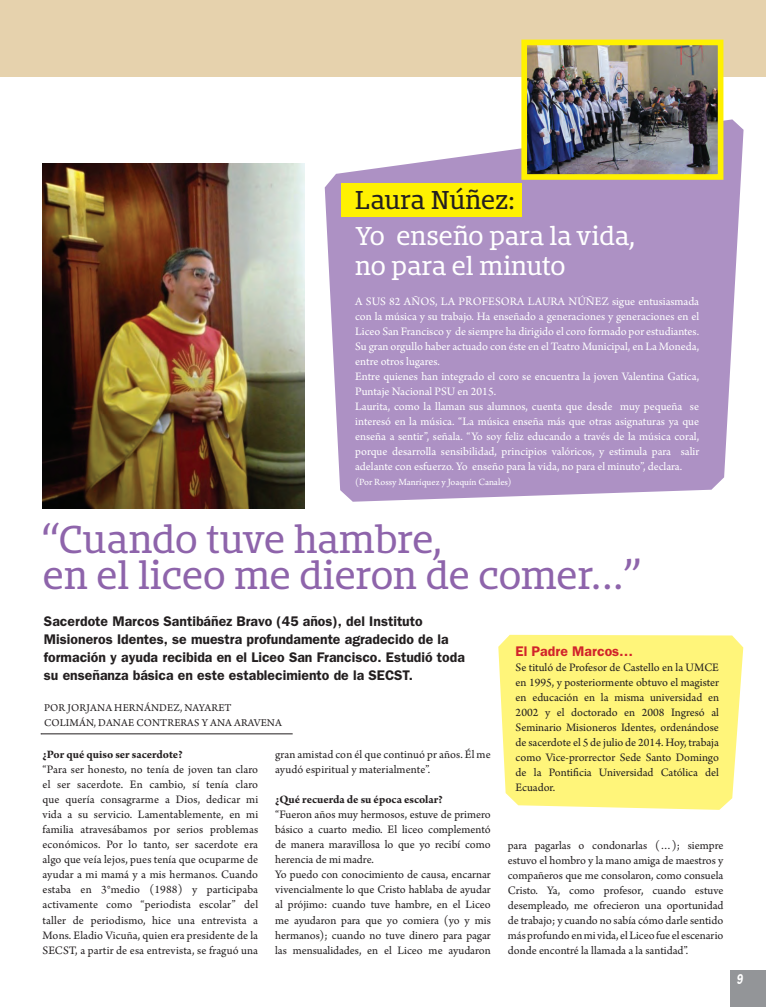
<style>
.page{position:relative;width:766px;height:1007px;background:#fff}
.page>*{position:absolute;margin:0;border:0;box-sizing:border-box;transform-origin:0 0}
.t1{font:36px "Bommer Slab";letter-spacing:-.005em;color:#8e64ab}
.t2{font:24px "Bommer Slab";letter-spacing:-.005em;color:#fff}
.t3{font:24px "Bommer Slab";letter-spacing:-.005em;color:#231f20}
.t4{font:600 14px/18px "Franklin Gothic";color:#231f20}
.t5{font:600 14px "Franklin Gothic";color:#d1232a}
.t6{font:12px/15px "Arno Pro";color:#231f20;text-align:justify}
.t7{font:12px/15px "Arno Pro";letter-spacing:-.005em;color:#fff;text-align:justify}
.t8{font:700 12px "Arno Pro";letter-spacing:-.005em;color:#231f20}
.t9{font:11px/15px "Arno Pro";letter-spacing:.01em;color:#231f20}
.t10{font:10px "Arno Pro";color:#fff}
</style>
<div class="page">
<div style="left:730px;top:969px;width:35px;height:37px;background:#939598"></div>
<img style="left:43px;top:163px;width:262px;height:345px">
<div style="left:0;top:0;width:765px;height:77px;background:#e6d2ad"></div>
<svg style="left:324px;top:119px;width:419px;height:382px;background:#b79ecb"></svg>
<div style="left:340px;top:183px;width:181px;height:34px;background:#fff101"></div>
<div style="left:498px;top:634px;width:245px;height:175px;background:#fff57a"></div>
<img style="left:528px;top:47px;width:188px;height:126px">
<div style="left:521px;top:40px;width:202px;height:140px;border:6px solid #fff101"></div>
<hr style="left:41px;top:733px;width:251px;height:1px;background:#231f20">
<p class="t3" style="left:355px;top:183px;width:161px">Laura Núñez:</p>
<p class="t2" style="left:355px;top:218px;width:281px">Yo enseño para la vida,</p>
<p class="t2" style="left:355px;top:248px;width:212px">no para el minuto</p>
<p class="t7" style="left:355px;top:294px;width:345px">A SUS 82 AÑOS, LA PROFESORA LAURA NÚÑEZ sigue entusiasmada con la música y su trabajo. Ha enseñado a generaciones y generaciones en el Liceo San Francisco y de siempre ha dirigido el coro formado por estudiantes.<br>Su gran orgullo haber actuado con éste en el Teatro Municipal, en La Moneda, entre otros lugares.</p>
<p class="t7" style="left:355px;top:369px;width:345px">Entre quienes han integrado el coro se encuentra la joven Valentina Gatica,<br>Puntaje Nacional PSU en 2015.</p>
<p class="t7" style="left:355px;top:399px;width:345px">Laurita, como la llaman sus alumnos, cuenta que desde muy pequeña se interesó en la música. “La música enseña más que otras asignaturas ya que enseña a sentir”, señala. “Yo soy feliz educando a través de la música coral, porque desarrolla sensibilidad, principios valóricos, y estimula para salir adelante con esfuerzo. Yo enseño para la vida, no para el minuto”, declara.</p>
<p class="t10" style="left:355px;top:476px;width:158px">(Por Rossy Manríquez y Joaquín Canales)</p>
<p class="t1" style="left:43px;top:513px;width:400px">“Cuando tuve hambre,</p>
<p class="t1" style="left:43px;top:549px;width:599px">en el liceo me dieron de comer…”</p>
<p class="t4" style="left:44px;top:612px;width:422px">Sacerdote Marcos Santibáñez Bravo (45 años), del Instituto Misioneros Identes, se muestra profundamente agradecido de la formación y ayuda recibida en el Liceo San Francisco. Estudió toda su enseñanza básica en este establecimiento de la SECST.</p>
<p class="t9" style="left:44px;top:700px;width:239px">POR JORJANA HERNÁNDEZ, NAYARET<br>COLIMÁN, DANAE CONTRERAS Y ANA ARAVENA</p>
<p class="t8" style="left:43px;top:747px;width:142px">¿Por qué quiso ser sacerdote?</p>
<p class="t6" style="left:43px;top:762px;width:217px">“Para ser honesto, no tenía de joven tan claro el ser sacerdote. En cambio, sí tenía claro que quería consagrarme a Dios, dedicar mi vida a su servicio. Lamentablemente, en mi familia atravesábamos por serios problemas económicos. Por lo tanto, ser sacerdote era algo que veía lejos, pues tenía que ocuparme de ayudar a mi mamá y a mis hermanos. Cuando estaba en 3°medio (1988) y participaba activamente como “periodista escolar” del taller de periodismo, hice una entrevista a Mons. Eladio Vicuña, quien era presidente de la SECST, a partir de esa entrevista, se fraguó una</p>
<p class="t6" style="left:275px;top:747px;width:217px">gran amistad con él que continuó pr años. Él me ayudó espiritual y materialmente”.</p>
<p class="t8" style="left:275px;top:792px;width:169px">¿Qué recuerda de su época escolar?</p>
<p class="t6" style="left:275px;top:807px;width:217px">“Fueron años muy hermosos, estuve de primero básico a cuarto medio. El liceo complementó de manera maravillosa lo que yo recibí como herencia de mi madre.</p>
<p class="t6" style="left:275px;top:867px;width:217px">Yo puedo con conocimiento de causa, encarnar vivencialmente lo que Cristo hablaba de ayudar al prójimo: cuando tuve hambre, en el Liceo me ayudaron para que yo comiera (yo y mis hermanos); cuando no tuve dinero para pagar las mensualidades, en el Liceo me ayudaron</p>
<p class="t5" style="left:515px;top:642px;width:119px">El Padre Marcos…</p>
<p class="t6" style="left:515px;top:660px;width:205px">Se tituló de Profesor de Castello en la UMCE en 1995, y posteriormente obtuvo el magister en educación en la misma universidad en 2002 y el doctorado en 2008 Ingresó al Seminario Misioneros Identes, ordenándose de sacerdote el 5 de julio de 2014. Hoy, trabaja como Vice-prorrector Sede Santo Domingo de la Pontificia Universidad Católica del Ecuador.</p>
<p class="t6" style="left:507px;top:838px;width:217px">para pagarlas o condonarlas (…); siempre estuvo el hombro y la mano amiga de maestros y compañeros que me consolaron, como consuela Cristo. Ya, como profesor, cuando estuve desempleado, me ofrecieron una oportunidad de trabajo; y cuando no sabía cómo darle sentido más profundo en mi vida, el Liceo fue el escenario donde encontré la llamada a la santidad”.</p>
</div>
